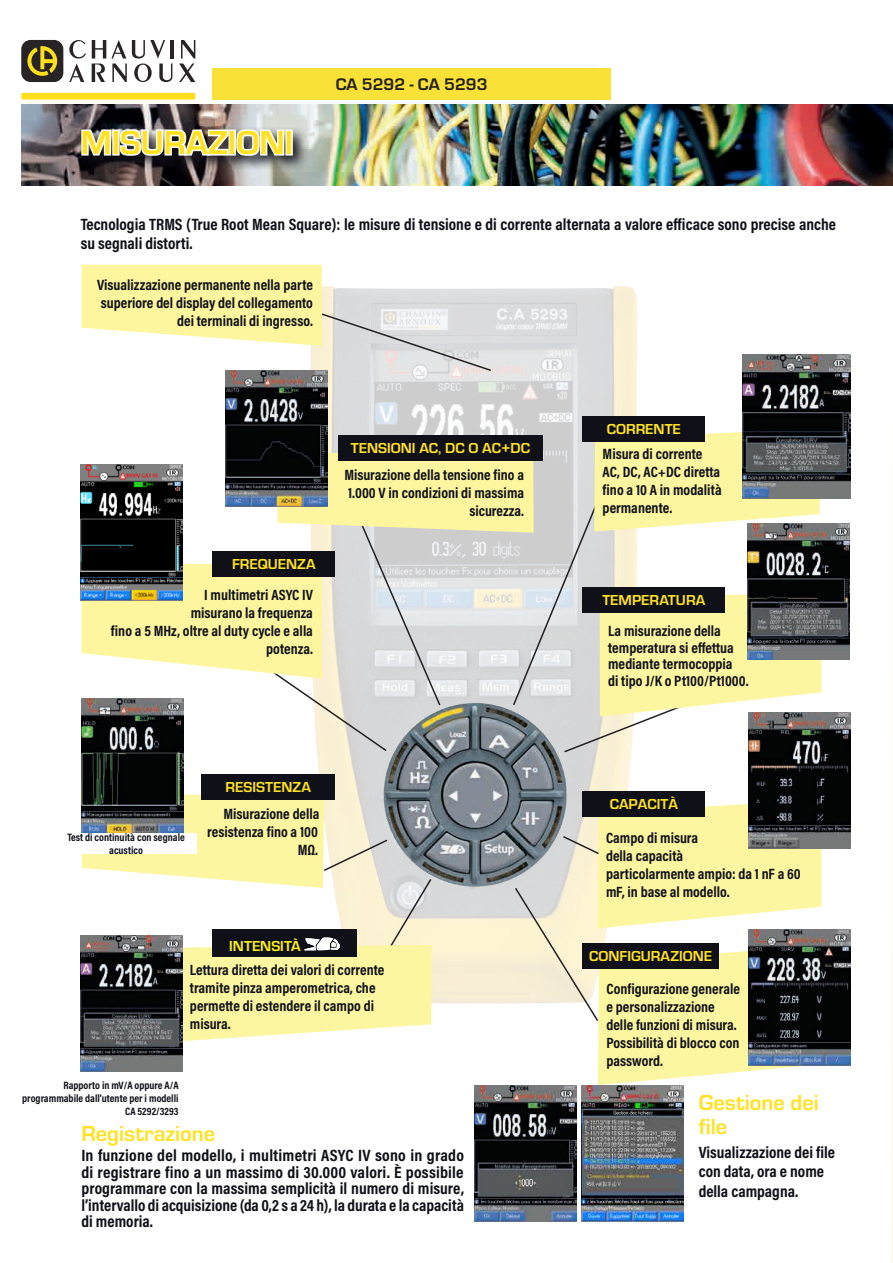
<style>
.page{position:relative;width:893px;height:1263px;background:#fff}
.page>*{position:absolute;margin:0;border:0;box-sizing:border-box;transform-origin:0 0}
.t1{font:700 34.5px "Eurostile";color:#ffe224}
.Titres_bleus{font:700 22.5px/24px "Eurostile";color:#ffe224}
.t2{font:700 17.4px "Eurostile";color:#231f20}
.Texte_courant{font:700 16.5px/16.5px "Acumin Pro Cond";color:#101118}
.Texte_encarts_jaunes{font:700 15px/18px "Acumin Pro Cond";color:#101118}
.Titres_encarts_bleus{font:700 15px "Eurostile";color:#ffe224}
.Titres_encarts_bleus-2{font:700 15px "Eurostile";color:#fcf01b}
.Texte_encarts_jaunes-2{font:700 10.8px/12.9px "Acumin Pro Cond";color:#101118;text-align:center}
</style>
<div class="page">
<svg style="left:892px;top:104px;width:1px;height:1159px"></svg>
<div style="left:213px;top:69px;width:398px;height:31px;background:#f9e138"></div>
<img style="left:21px;top:105px;width:872px;height:81px">
<img style="left:317px;top:286px;width:321px;height:718px">
<img style="left:370px;top:754px;width:205px;height:153px">
<svg style="left:78px;top:126px;width:231px;height:46px;background:#605d5d"></svg>
<svg style="left:80px;top:125px;width:206px;height:33px"></svg>
<div style="left:285px;top:130px;width:8px;height:26px;border:3px solid #fff"></div>
<img style="left:474px;top:1085px;width:102px;height:136px">
<div style="left:583px;top:791px;width:122px;height:26px;background:#101118"></div>
<img style="left:748px;top:712px;width:103px;height:136px">
<img style="left:821px;top:929px;width:30px;height:136px">
<div style="left:201px;top:774px;width:134px;height:26px;background:#101118"></div>
<img style="left:81px;top:754px;width:103px;height:39px">
<img style="left:226px;top:372px;width:102px;height:56px">
<img style="left:821px;top:523px;width:29px;height:136px">
<svg style="left:81px;top:428px;width:740px;height:326px"></svg>
<div style="left:583px;top:416px;width:122px;height:25px;background:#101118"></div>
<svg style="left:513px;top:800px;width:308px;height:285px"></svg>
<svg style="left:80px;top:793px;width:353px;height:255px"></svg>
<img style="left:80px;top:464px;width:102px;height:136px">
<img style="left:742px;top:354px;width:108px;height:144px">
<img style="left:81px;top:936px;width:102px;height:136px">
<div style="left:21px;top:40px;width:42px;height:42px;background:#282426;border-radius:9px"></div>
<svg style="left:27px;top:46px;width:30px;height:30px"></svg>
<hr style="left:171px;top:40px;width:3px;height:19px;background:#282426">
<svg style="left:69px;top:40px;width:17px;height:42px"></svg>
<svg style="left:92px;top:40px;width:80px;height:42px"></svg>
<svg style="left:179px;top:40px;width:16px;height:42px"></svg>
<div style="left:21px;top:93px;width:174px;height:7px;background:#ffdf1b;border-radius:2px"></div>
<img style="left:581px;top:1085px;width:102px;height:136px">
<svg style="left:81px;top:265px;width:412px;height:107px"></svg>
<p class="t1" style="left:81px;top:118px;width:214px">MISURAZIONI</p>
<p class="t2" style="left:336px;top:72px;width:153px">CA 5292 - CA 5293</p>
<p class="Texte_courant" style="left:81px;top:214px;width:757px;line-height:19.5px">Tecnologia TRMS (True Root Mean Square): le misure di tensione e di corrente alternata a valore efficace sono precise anche su segnali distorti.</p>
<p class="Texte_encarts_jaunes" style="left:97px;top:275px;width:217px;text-align:right">Visualizzazione permanente nella parte superiore del display del collegamento dei terminali di ingresso.</p>
<p class="Titres_encarts_bleus" style="left:232px;top:554px;width:85px">FREQUENZA</p>
<p class="Texte_encarts_jaunes" style="left:111px;top:585px;width:204px;text-align:right">I multimetri ASYC IV<br>misurano la frequenza<br>fino a 5 MHz, oltre al duty cycle e alla potenza.</p>
<p class="Titres_encarts_bleus" style="left:351px;top:437px;width:181px">TENSIONI AC, DC O AC+DC</p>
<p class="Texte_encarts_jaunes" style="left:344px;top:466px;width:181px;text-align:right">Misurazione della tensione fino a<br>1.000 V in condizioni di massima sicurezza.</p>
<p class="Texte_encarts_jaunes-2" style="left:67px;top:831px;width:119px">Test di continuità con segnale acustico</p>
<p class="Titres_encarts_bleus" style="left:226px;top:776px;width:87px">RESISTENZA</p>
<p class="Texte_encarts_jaunes" style="left:207px;top:804px;width:114px;text-align:right">Misurazione della resistenza fino a 100<br>MΩ.</p>
<p class="Titres_encarts_bleus-2" style="left:229px;top:935px;width:73px">INTENSITÀ</p>
<p class="Texte_encarts_jaunes" style="left:190px;top:960px;width:196px">Lettura diretta dei valori di corrente tramite pinza amperometrica, che permette di estendere il campo di misura.</p>
<p class="Texte_encarts_jaunes-2" style="left:22px;top:1078px;width:158px;text-align:right">Rapporto in mV/A oppure A/A programmabile dall’utente per i modelli<br>CA 5292/3293</p>
<p class="Titres_bleus" style="left:81px;top:1120px;width:135px">Registrazione</p>
<p class="Texte_courant" style="left:81px;top:1147px;width:384px;text-align:justify">In funzione del modello, i multimetri ASYC IV sono in grado di registrare fino a un massimo di 30.000 valori. È possibile programmare con la massima semplicità il numero di misure, l’intervallo di acquisizione (da 0,2 s a 24 h), la durata e la capacità di memoria.</p>
<p class="Titres_encarts_bleus" style="left:607px;top:418px;width:76px">CORRENTE</p>
<p class="Texte_encarts_jaunes" style="left:603px;top:444px;width:121px">Misura di corrente<br>AC, DC, AC+DC diretta fino a 10 A in modalità permanente.</p>
<p class="Titres_encarts_bleus" style="left:602px;top:590px;width:105px">TEMPERATURA</p>
<p class="Texte_encarts_jaunes" style="left:608px;top:622px;width:142px;line-height:16.5px">La misurazione della temperatura si effettua mediante termocoppia<br>di tipo J/K o Pt100/Pt1000.</p>
<p class="Titres_encarts_bleus" style="left:610px;top:793px;width:70px">CAPACITÀ</p>
<p class="Texte_encarts_jaunes" style="left:606px;top:828px;width:196px">Campo di misura<br>della capacità<br>particolarmente ampio: da 1 nF a 60 mF, in base al modello.</p>
<p class="Titres_encarts_bleus" style="left:589px;top:946px;width:125px">CONFIGURAZIONE</p>
<p class="Texte_encarts_jaunes" style="left:606px;top:979px;width:135px">Configurazione generale e personalizzazione delle funzioni di misura.<br>Possibilità di blocco con password.</p>
<p class="Titres_bleus" style="left:699px;top:1089px;width:122px">Gestione dei file</p>
<p class="Texte_courant" style="left:699px;top:1142px;width:138px;line-height:19.5px">Visualizzazione dei file con data, ora e nome della campagna.</p>
</div>
